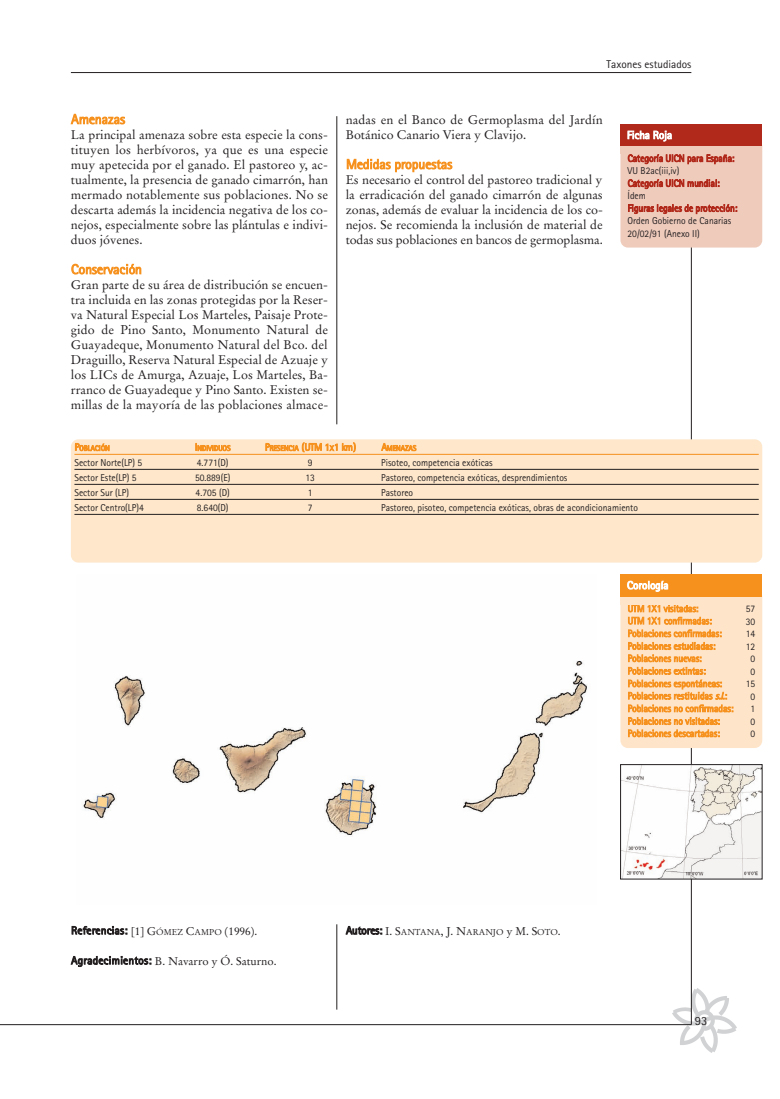
<style>
.page{position:relative;width:780px;height:1099px;background:#fff}
.page>*{position:absolute;margin:0;border:0;box-sizing:border-box;transform-origin:0 0}
.t1{font:13.75px "Rotis Sans Serif";color:#f6911e}
.t2{font:12.5px/15px "Stempel Garamond";color:#231f20;text-align:justify}
.t3{font:12.5px "Rotis Sans Serif";color:#231f20}
.t4{font:11.25px "Stempel Garamond";color:#231f20}
.t5{font:11.25px "Rotis Sans Serif";letter-spacing:.025em;color:#231f20}
.t6{font:11.25px "Rotis Sans Serif";color:#fff}
.t7{font:11.25px "Rotis Sans Serif";color:#231f20}
.t8{font:10px/12.5px "Rotis Sans Serif";color:#231f20;scale:.95 1}
.t9{font:10px "Rotis Sans Serif";color:#f6911e;scale:.95 1}
.t10{font:10px "Rotis Sans Serif";color:#b1291a;scale:.95 1}
.t11{font:10px "Rotis Sans Serif";color:#f6911e}
.t12{font:8.5px "Stempel Garamond";color:#231f20}
.t13{font:7.5px "Rotis Sans Serif";color:#f6911e}
.s1{font-size:10px}
.s2{font-size:7.5px}
.s3{font-style:italic}
.s4{font-family:"Stempel Garamond"}
.s5{font-family:"Stempel Garamond";font-size:8.5px}
.s6{font-family:"Rotis Sans Serif"}
.s7{font-family:"Rotis Sans Serif";font-size:11.25px}
.s8{font-size:11.25px}
</style>
<div class="page">
<img style="left:672px;top:988px;width:64px;height:64px">
<hr style="left:0;top:1024px;width:691px;height:1px;background:#231f20">
<hr style="left:691px;top:169px;width:1px;height:855px;background:#231f20">
<hr style="left:71px;top:72px;width:620px;height:1px;background:#231f20">
<div style="left:620px;top:139px;width:142px;height:108px;background:#efcbbc;border-radius:8px"></div>
<img style="left:82px;top:660px;width:505px;height:176px">
<div style="left:620px;top:589px;width:142px;height:159px;background:#fee5ca;border-radius:8px"></div>
<div style="left:71px;top:439px;width:691px;height:123px;background:#fee7cb;border-radius:8px"></div>
<hr style="left:336px;top:924px;width:1px;height:85px;background:#231f20">
<hr style="left:336px;top:116px;width:1px;height:308px;background:#231f20">
<hr style="left:74px;top:454px;width:684px;height:1px;background:#f6911e">
<hr style="left:74px;top:469px;width:684px;height:1px;background:#231f20">
<hr style="left:74px;top:484px;width:684px;height:1px;background:#231f20">
<hr style="left:74px;top:499px;width:684px;height:1px;background:#231f20">
<hr style="left:74px;top:514px;width:684px;height:1px;background:#231f20">
<img style="left:622px;top:766px;width:138px;height:111px">
<div style="left:620px;top:764px;width:142px;height:115px;border:1px solid #231f20"></div>
<div style="left:620px;top:574px;width:142px;height:25px;background:#f6911e"></div>
<div style="left:620px;top:597px;width:142px;height:7px;background:#fee5ca"></div>
<div style="left:620px;top:124px;width:142px;height:25px;background:#b1291a"></div>
<div style="left:620px;top:147px;width:142px;height:7px;background:#efcbbc"></div>
<p class="t7" style="left:606px;top:60px;width:86px">Taxones estudiados</p>
<p class="t1" style="left:71px;top:114px;width:55px">Amenazas</p>
<p class="t2" style="left:71px;top:128px;width:259px">La principal amenaza sobre esta especie la cons&shy;tituyen los herbívoros, ya que es una especie muy apetecida por el ganado. El pastoreo y, ac&shy;tualmente, la presencia de ganado cimarrón, han mermado notablemente sus poblaciones. No se descarta además la incidencia negativa de los co&shy;nejos, especialmente sobre las plántulas e indivi&shy;duos jóvenes.</p>
<p class="t1" style="left:71px;top:264px;width:72px">Conservación</p>
<p class="t2" style="left:71px;top:278px;width:259px">Gran parte de su área de distribución se encuen&shy;tra incluida en las zonas protegidas por la Reser&shy;va Natural Especial Los Marteles, Paisaje Prote&shy;gido de Pino Santo, Monumento Natural de Guayadeque, Monumento Natural del Bco. del Draguillo, Reserva Natural Especial de Azuaje y los LICs de Amurga, Azuaje, Los Marteles, Ba&shy;rranco de Guayadeque y Pino Santo. Existen se&shy;millas de la mayoría de las poblaciones almace-</p>
<p class="t2" style="left:345px;top:113px;width:258px">nadas en el Banco de Germoplasma del Jardín<br>Botánico Canario Viera y Clavijo.</p>
<p class="t1" style="left:346px;top:159px;width:108px">Medidas propuestas</p>
<p class="t2" style="left:345px;top:173px;width:259px">Es necesario el control del pastoreo tradicional y la erradicación del ganado cimarrón de algunas zonas, además de evaluar la incidencia de los co&shy;nejos. Se recomienda la inclusión de material de todas sus poblaciones en bancos de germoplasma.</p>
<p class="t6" style="left:627px;top:131px;width:47px">Ficha Roja</p>
<p class="t10" style="left:627px;top:155px;width:114px">Categoría UICN para España:</p>
<p class="t8" style="left:627px;top:166px;width:56px">VU B2ac(iii,iv)</p>
<p class="t10" style="left:627px;top:180px;width:98px">Categoría UICN mundial:</p>
<p class="t8" style="left:627px;top:191px;width:21px">Ídem</p>
<p class="t10" style="left:627px;top:205px;width:117px">Figuras legales de protección:</p>
<p class="t8" style="left:627px;top:216px;width:111px">Orden Gobierno de Canarias<br>20/02/91 (Anexo II)</p>
<p class="t13" style="left:75px;top:445px;width:37px"><span class="s1">P</span>OBLACIÓN</p>
<p class="t13" style="left:195px;top:445px;width:37px"><span class="s1">I</span>NDIVIDUOS</p>
<p class="t11" style="left:265px;top:443px;width:92px">P<span class="s2">RESENCIA</span> (UTM 1<span class="s2">X</span>1 km)</p>
<p class="t13" style="left:381px;top:445px;width:37px"><span class="s1">A</span>MENAZAS</p>
<p class="t8" style="left:74px;top:457px;width:73px">Sector Norte(LP) 5</p>
<p class="t8" style="left:197px;top:457px;width:35px">4.771(D)</p>
<p class="t8" style="left:308px;top:457px;width:7px">9</p>
<p class="t8" style="left:381px;top:457px;width:119px">Pisoteo, competencia exóticas</p>
<p class="t8" style="left:74px;top:472px;width:67px">Sector Este(LP) 5</p>
<p class="t8" style="left:195px;top:472px;width:39px">50.889(E)</p>
<p class="t8" style="left:305px;top:472px;width:11px">13</p>
<p class="t8" style="left:381px;top:472px;width:198px">Pastoreo, competencia exóticas, desprendimientos</p>
<p class="t8" style="left:74px;top:487px;width:59px">Sector Sur (LP)</p>
<p class="t8" style="left:196px;top:487px;width:37px">4.705 (D)</p>
<p class="t8" style="left:308px;top:487px;width:7px">1</p>
<p class="t8" style="left:381px;top:487px;width:35px">Pastoreo</p>
<p class="t8" style="left:74px;top:502px;width:74px">Sector Centro(LP)4</p>
<p class="t8" style="left:197px;top:502px;width:35px">8.640(D)</p>
<p class="t8" style="left:308px;top:502px;width:7px">7</p>
<p class="t8" style="left:381px;top:502px;width:272px">Pastoreo, pisoteo, competencia exóticas, obras de acondicionamiento</p>
<p class="t6" style="left:627px;top:581px;width:43px">Corología</p>
<p class="t9" style="left:627px;top:605px;width:76px">UTM 1X1 visitadas:</p>
<p class="t8" style="left:745px;top:603px;width:11px">57</p>
<p class="t9" style="left:627px;top:617px;width:90px">UTM 1X1 confirmadas:</p>
<p class="t8" style="left:745px;top:616px;width:11px">30</p>
<p class="t9" style="left:627px;top:630px;width:100px">Poblaciones confirmadas:</p>
<p class="t8" style="left:745px;top:628px;width:11px">14</p>
<p class="t9" style="left:627px;top:642px;width:94px">Poblaciones estudiadas:</p>
<p class="t8" style="left:745px;top:641px;width:11px">12</p>
<p class="t9" style="left:627px;top:655px;width:79px">Poblaciones nuevas:</p>
<p class="t8" style="left:750px;top:653px;width:6px">0</p>
<p class="t9" style="left:627px;top:667px;width:84px">Poblaciones extintas:</p>
<p class="t8" style="left:750px;top:666px;width:6px">0</p>
<p class="t9" style="left:627px;top:680px;width:101px">Poblaciones espontáneas:</p>
<p class="t8" style="left:745px;top:678px;width:11px">15</p>
<p class="t9" style="left:627px;top:692px;width:106px">Poblaciones restituidas <span class="s3">s.l</span>.:</p>
<p class="t8" style="left:750px;top:691px;width:6px">0</p>
<p class="t9" style="left:627px;top:705px;width:113px">Poblaciones no confirmadas:</p>
<p class="t8" style="left:750px;top:703px;width:6px">1</p>
<p class="t9" style="left:627px;top:717px;width:99px">Poblaciones no visitadas:</p>
<p class="t8" style="left:750px;top:716px;width:6px">0</p>
<p class="t9" style="left:627px;top:730px;width:99px">Poblaciones descartadas:</p>
<p class="t8" style="left:750px;top:728px;width:6px">0</p>
<p class="t5" style="left:71px;top:926px;width:188px">Referencias: <span class="s4">[1] G</span><span class="s5">ÓMEZ</span> <span class="s4">C</span><span class="s5">AMPO</span> <span class="s4">(1996).</span></p>
<p class="t4" style="left:71px;top:955px;width:207px"><span class="s6">Agradecimientos:</span> B. Navarro y Ó. Saturno.</p>
<p class="t12" style="left:346px;top:928px;width:216px"><span class="s7">Autores:</span> <span class="s8">I. S</span>ANTANA<span class="s8">, J. N</span>ARANJO <span class="s8">y M. S</span>OTO<span class="s8">.</span></p>
<p class="t3" style="left:694px;top:1015px;width:14px">93</p>
</div>
